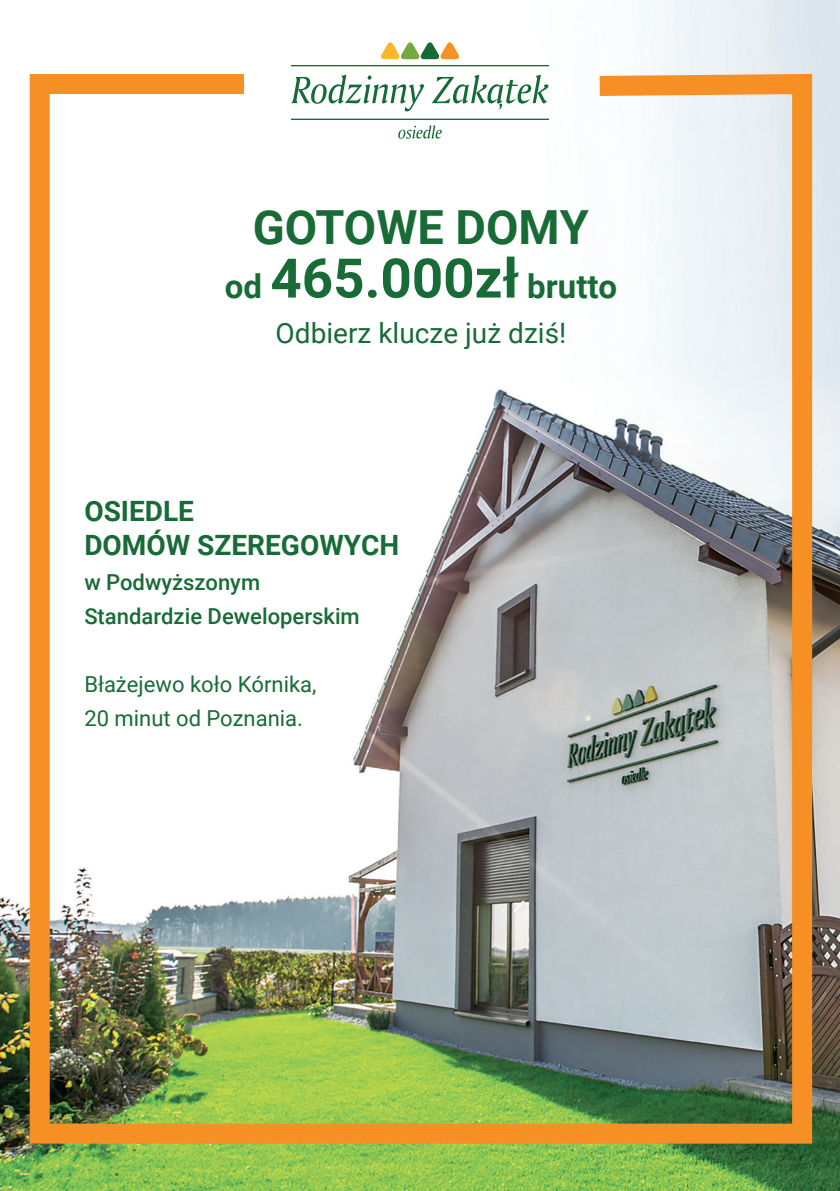
<style>
.page{position:relative;width:840px;height:1191px;background:#fff}
.page>*{position:absolute;margin:0;border:0;box-sizing:border-box;transform-origin:0 0}
.t1{font:700 54.6px "Roboto";color:#186b36}
.t2{font:700 47px "Roboto";color:#186b36}
.t3{font:700 28px/34.2px "Roboto";color:#186b36}
.t4{font:28px "Roboto";color:#186b36}
.t5{font:22px/34.2px "Roboto";color:#186b36}
.t6{font:500 22px/34.2px "Roboto";color:#186b36}
.s1{font-size:33px}
</style>
<div class="page">
<img style="left:0;top:0;width:839px;height:1191px">
<img style="left:20px;top:64px;width:801px;height:1089px">
<svg style="left:380px;top:42px;width:79px;height:17px"></svg>
<svg style="left:398px;top:125px;width:43px;height:14px"></svg>
<hr style="left:291px;top:66px;width:257px;height:1px;background:#156b37">
<hr style="left:291px;top:119px;width:257px;height:1px;background:#156b37">
<svg style="left:291px;top:75px;width:133px;height:36px"></svg>
<svg style="left:431px;top:75px;width:117px;height:34px"></svg>
<h2 class="t2" style="left:253px;top:194px;width:337px">GOTOWE DOMY</h2>
<h1 class="t1" style="left:225px;top:240px;width:393px"><span class="s1">od</span> 465.000zł <span class="s1">brutto</span></h1>
<p class="t4" style="left:275px;top:314px;width:292px">Odbierz klucze już dziś!</p>
<p class="t3" style="left:84px;top:493px;width:316px">OSIEDLE<br>DOMÓW SZEREGOWYCH</p>
<p class="t6" style="left:84px;top:564px;width:277px">w Podwyższonym<br>Standardzie Deweloperskim</p>
<p class="t5" style="left:84px;top:666px;width:233px">Błażejewo koło Kórnika,<br>20 minut od Poznania.</p>
</div>
